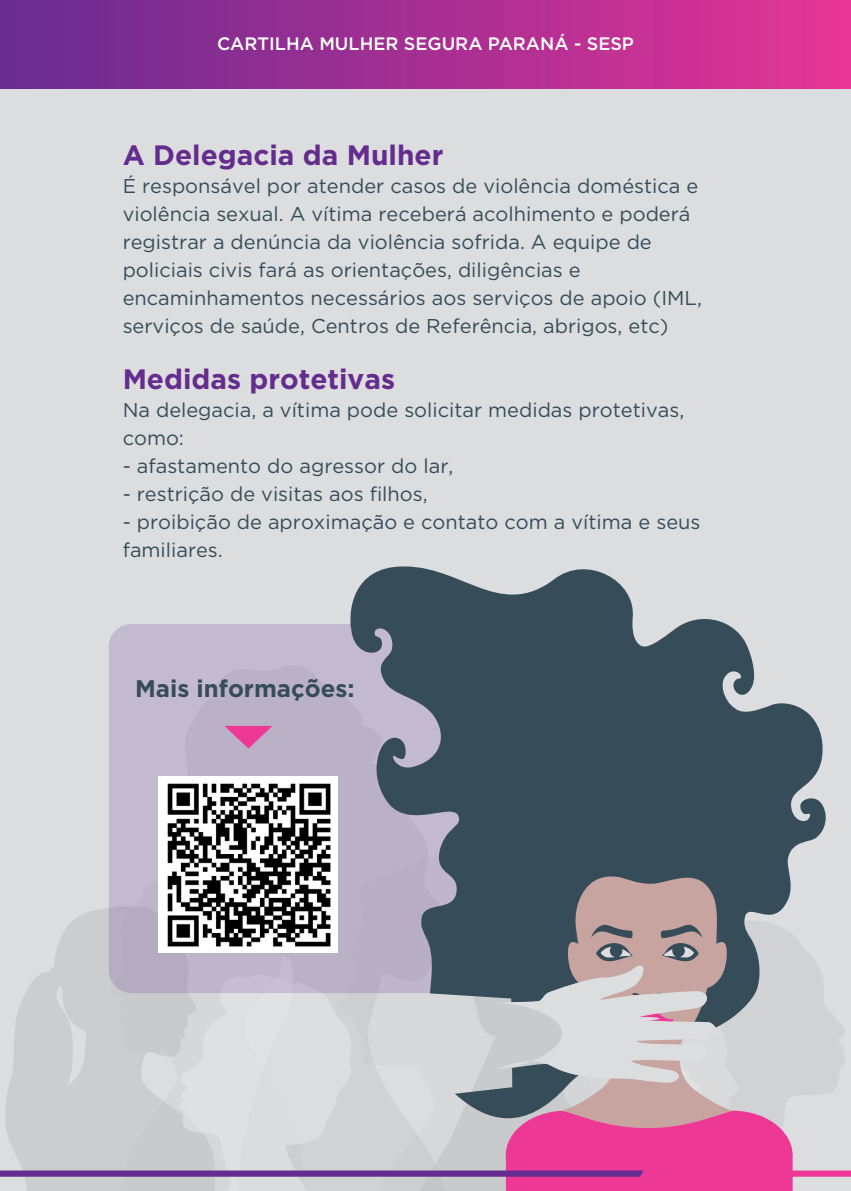
<style>
.page{position:relative;width:851px;height:1191px;background:#fff}
.page>*{position:absolute;margin:0;border:0;box-sizing:border-box;transform-origin:0 0}
.t1{font:700 28px "Gotham";color:#642d8d}
.t2{font:700 24px "Gotham";color:#364d59}
.t3{font:20px/28px "Gotham";color:#364d59}
.t4{font:500 18px "Gotham";color:#fff}
</style>
<div class="page">
<div style="left:0;top:0;width:850px;height:1191px;background:#dcdddf"></div>
<div style="left:109px;top:624px;width:364px;height:369px;background:#c4bacf;border-radius:23px"></div>
<svg style="left:224px;top:726px;width:48px;height:22px"></svg>
<svg style="left:350px;top:566px;width:476px;height:247px;fill:#364d59"></svg>
<div style="left:159px;top:776px;width:179px;height:176px;background:#fff"></div>
<img style="left:167px;top:783px;width:164px;height:30px">
<svg style="left:0;top:813px;width:850px;height:378px"></svg>
<div style="left:0;top:0;width:850px;height:88px;background:linear-gradient(to right,#672b91,#e53495)"></div>
<p class="t4" style="left:217px;top:32px;width:418px">CARTILHA MULHER SEGURA PARANÁ - SESP</p>
<h1 class="t1" style="left:123px;top:137px;width:322px">A Delegacia da Mulher</h1>
<p class="t3" style="left:123px;top:172px;width:580px">É responsável por atender casos de violência doméstica e violência sexual. A vítima receberá acolhimento e poderá registrar a denúncia da violência sofrida. A equipe de policiais civis fará as orientações, diligências e encaminhamentos necessários aos serviços de apoio (IML, serviços de saúde, Centros de Referência, abrigos, etc)</p>
<h1 class="t1" style="left:123px;top:361px;width:274px">Medidas protetivas</h1>
<p class="t3" style="left:123px;top:396px;width:563px">Na delegacia, a vítima pode solicitar medidas protetivas, como:</p>
<p class="t3" style="left:123px;top:452px;width:332px">- afastamento do agressor do lar,</p>
<p class="t3" style="left:123px;top:480px;width:306px">- restrição de visitas aos filhos,</p>
<p class="t3" style="left:123px;top:508px;width:579px">- proibição de aproximação e contato com a vítima e seus familiares.</p>
<p class="t2" style="left:135px;top:672px;width:221px">Mais informações:</p>
</div>
